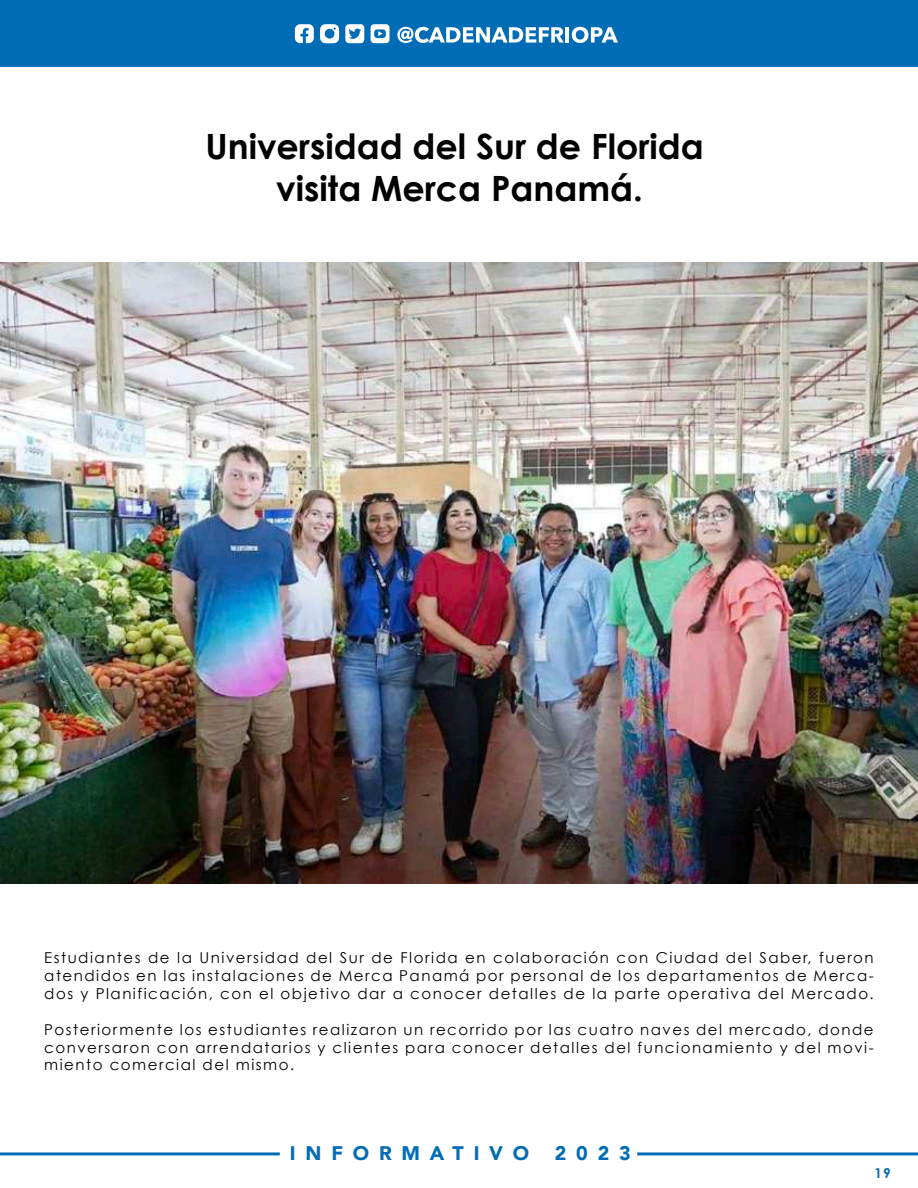
<style>
.page{position:relative;width:918px;height:1188px;background:#fff}
.page>*{position:absolute;margin:0;border:0;box-sizing:border-box;transform-origin:0 0}
.t1{font:700 34.8px/41.8px "Century Gothic";color:#000;text-align:center}
.t2{font:900 19.65px "Avenir";letter-spacing:.5em;color:#006cb6}
.t3{font:15px/18px "Century Gothic";letter-spacing:.1em;color:#000;text-align:justify}
.t4{font:700 13.5px "Century Gothic";color:#006cb6}
</style>
<div class="page">
<div style="left:0;top:1px;width:918px;height:66px;background:#006cb6"></div>
<svg style="left:294px;top:24px;width:324px;height:20px"></svg>
<hr style="left:0;top:1152px;width:280px;height:3px;background:#006cb6">
<hr style="left:637px;top:1152px;width:281px;height:3px;background:#006cb6">
<img style="left:0;top:262px;width:918px;height:622px">
<h1 class="t1" style="left:206px;top:124px;width:500px">Universidad del Sur de Florida visita Merca Panamá.</h1>
<p class="t3" style="left:44px;top:948px;width:831px">Estudiantes de la Universidad del Sur de Florida en colaboración con Ciudad del Saber, fueron atendidos en las instalaciones de Merca Panamá por personal de los departamentos de Merca&shy;dos y Planificación, con el objetivo dar a conocer detalles de la parte operativa del Mercado.</p>
<p class="t3" style="left:44px;top:1020px;width:831px">Posteriormente los estudiantes realizaron un recorrido por las cuatro naves del mercado, donde conversaron con arrendatarios y clientes para conocer detalles del funcionamiento y del movi&shy;miento comercial del mismo.</p>
<h2 class="t2" style="left:290px;top:1136px;width:241px">INFORMATIVO</h2>
<h2 class="t2" style="left:555px;top:1136px;width:78px">2023</h2>
<p class="t4" style="left:874px;top:1163px;width:18px">19</p>
</div>
